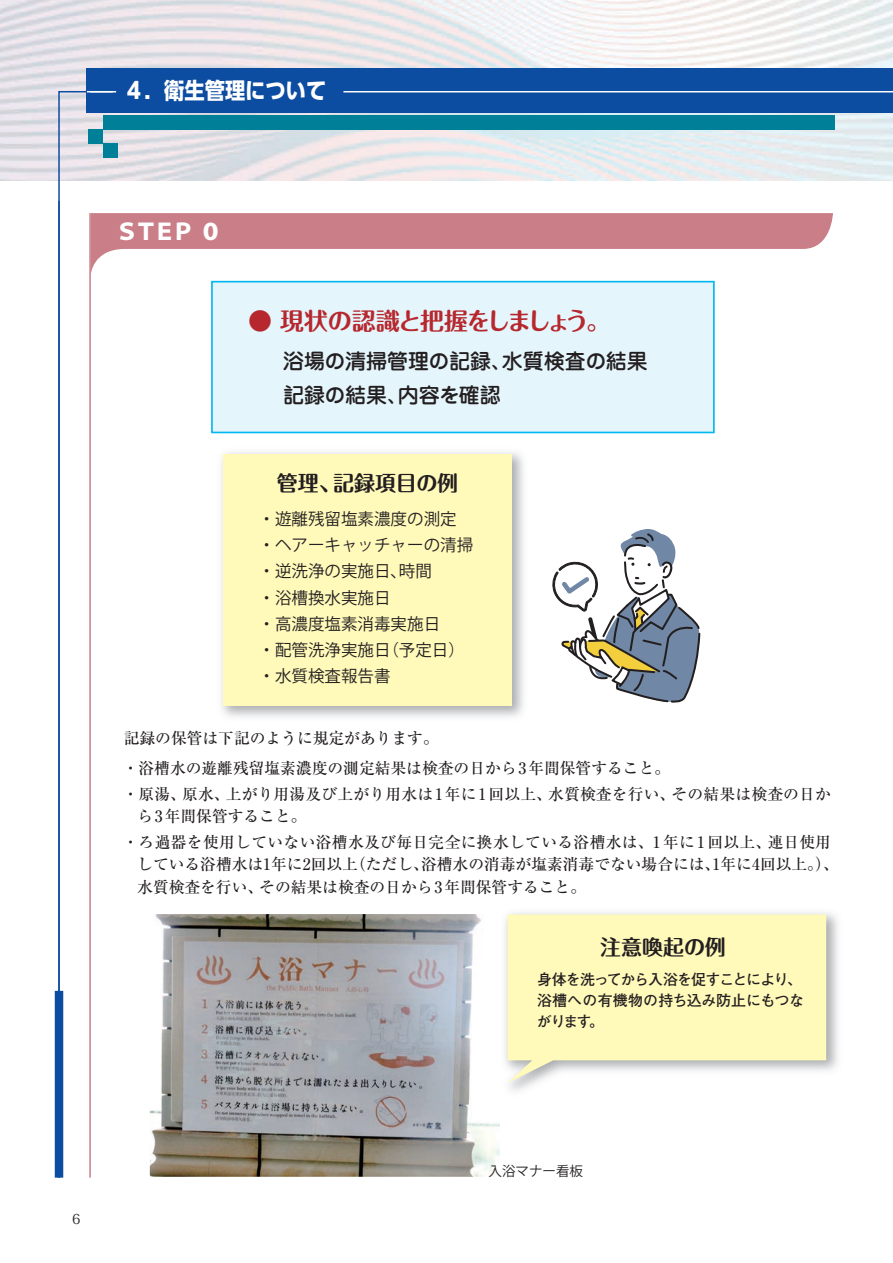
<style>
.page{position:relative;width:893px;height:1263px;background:#fff}
.page>*{position:absolute;margin:0;border:0;box-sizing:border-box;transform-origin:0 0}
.t1{font:700 24px "P Maru Fo Pro N";letter-spacing:-.075em;color:#b6282e}
.t2{font:700 22.5px "UD Shin Go C Oniz Pr 6 N";color:#fff}
.t3{font:800 22.5px "Koz Go Pro";color:#fff}
.t4{font:500 21px/34.2px "G Jun 34 Pro";color:#231f20}
.t5{font:700 21px "P Maru Fo Pro N";color:#231f20}
.t6{font:16.5px/26.2px "Koz Go Pr 6 N";color:#231f20}
.t7{font:500 15.75px/22.5px "P Ryumin Pr 6 N";color:#231f20}
.t8{font:500 15px/21px "P Futo Go B101 Pr 6 N";letter-spacing:-.05em;color:#231f20}
.t9{font:13.8px "Koz Min Pr 6 N";color:#231f20}
.t10{font:13.5px "Koz Go Pr 6 N";color:#231f20}
</style>
<div class="page">
<img style="left:0;top:0;width:893px;height:181px">
<div style="left:116px;top:213px;width:717px;height:37px;background:#ca7e88"></div>
<div style="left:212px;top:282px;width:502px;height:150px;background:#e5f5fc"></div>
<div style="left:211px;top:281px;width:504px;height:152px;border:2px solid #00b7f0"></div>
<div style="left:87px;top:68px;width:806px;height:45px;background:#0d4da1"></div>
<div style="left:103px;top:115px;width:731px;height:14px;background:#007f99"></div>
<div style="left:103px;top:144px;width:15px;height:14px;background:#007f99"></div>
<svg style="left:58px;top:90px;width:58px;height:1088px"></svg>
<div style="left:55px;top:991px;width:8px;height:187px;background:#0d4da1"></div>
<img style="left:150px;top:914px;width:350px;height:263px">
<img style="left:221px;top:452px;width:303px;height:265px">
<div style="left:224px;top:454px;width:288px;height:252px;background:#fff9ba"></div>
<hr style="left:343px;top:91px;width:550px;height:1px;background:#fff">
<img style="left:505px;top:912px;width:333px;height:179px">
<img style="left:499px;top:914px;width:1px;height:187px">
<svg style="left:508px;top:914px;width:318px;height:169px;fill:#fff9ba"></svg>
<svg style="left:552px;top:529px;width:149px;height:174px"></svg>
<h2 class="t2" style="left:124px;top:72px;width:204px">４．衛生管理について</h2>
<h2 class="t3" style="left:116px;top:217px;width:107px">ＳＴＥＰ ０</h2>
<h1 class="t1" style="left:248px;top:302px;width:364px">● 現状の認識と把握をしましょう。</h1>
<h3 class="t4" style="left:248px;top:342px;width:401px">　 浴場の清掃管理の記録、水質検査の結果　 記録の結果、内容を確認</h3>
<h3 class="t5" style="left:277px;top:466px;width:183px">管理、記録項目の例</h3>
<p class="t6" style="left:259px;top:506px;width:216px">・遊離残留塩素濃度の測定・ヘアーキャッチャーの清掃・逆洗浄の実施日、時間<br>・浴槽換水実施日<br>・高濃度塩素消毒実施日<br>・配管洗浄実施日（予定日）・水質検査報告書</p>
<p class="t7" style="left:123px;top:723px;width:549px;line-height:30px">記録の保管は下記のように規定があります。<br>・浴槽水の遊離残留塩素濃度の測定結果は検査の日から3年間保管すること。</p>
<p class="t7" style="left:137px;top:782px;width:695px;text-indent:-14px">・原湯、原水、上がり用湯及び上がり用水は1年に1回以上、水質検査を行い、その結果は検査の日から3年間保管すること。</p>
<p class="t7" style="left:137px;top:830px;width:703px;text-indent:-14px">・ろ過器を使用していない浴槽水及び毎日完全に換水している浴槽水は、1年に1回以上、連日使用している浴槽水は1年に2回以上（ただし、浴槽水の消毒が塩素消毒でない場合には、1年に4回以上。）、水質検査を行い、その結果は検査の日から3年間保管すること。</p>
<h3 class="t5" style="left:600px;top:930px;width:127px">注意喚起の例</h3>
<p class="t8" style="left:537px;top:968px;width:269px">身体を洗ってから入浴を促すことにより、浴槽への有機物の持ち込み防止にもつながります。</p>
<p class="t9" style="left:72px;top:1211px;width:10px">6</p>
<p class="t10" style="left:488px;top:1163px;width:96px">入浴マナー看板</p>
</div>
